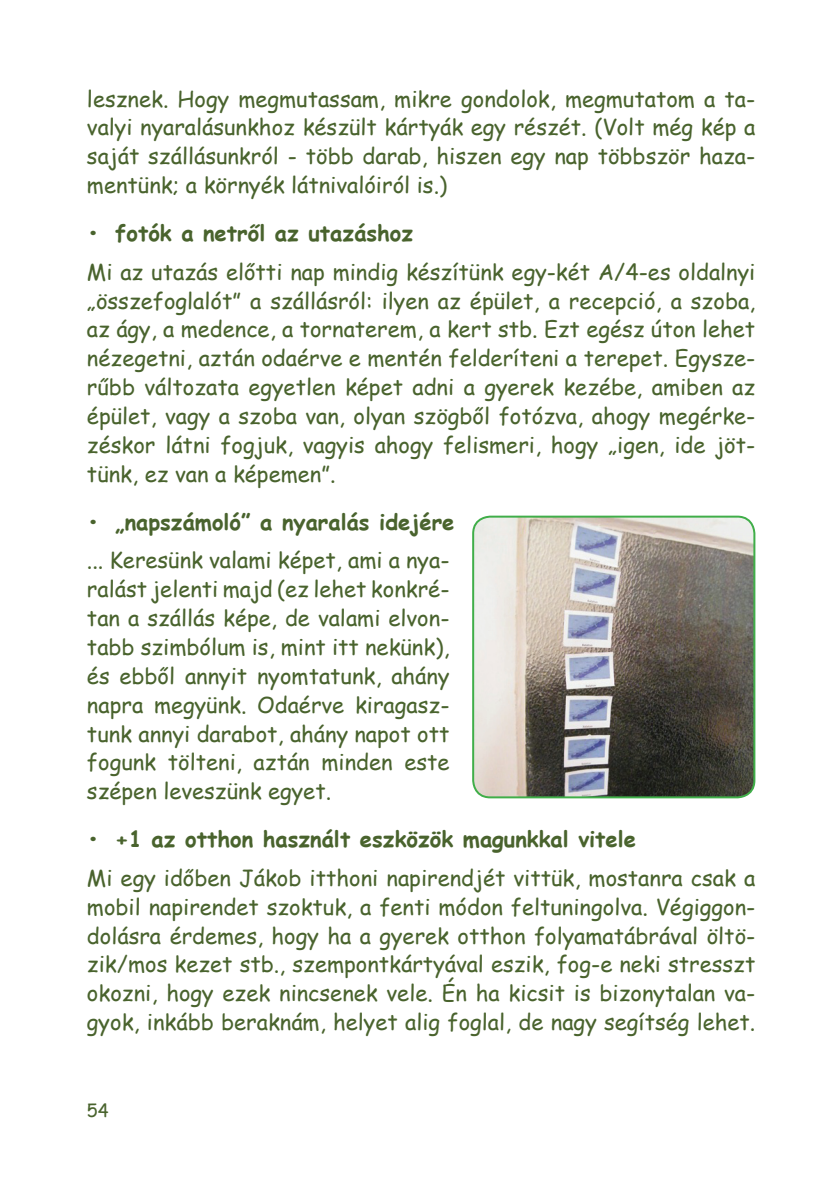
<style>
.page{position:relative;width:840px;height:1191px;background:#fff}
.page>*{position:absolute;margin:0;border:0;box-sizing:border-box;transform-origin:0 0}
.t1{font:22px/28.8px "Comic Sans MS";color:#49632d;text-align:justify}
.t2{font:700 22px "Comic Sans MS";color:#49632d}
.t3{font:18px "Comic Sans MS";color:#49632d}
</style>
<div class="page">
<img style="left:475px;top:518px;width:279px;height:279px">
<div style="left:472px;top:515px;width:283px;height:283px;border:2px solid #40ae49;border-radius:17px"></div>
<p class="t1" style="left:87px;top:83px;width:669px">lesznek. Hogy megmutassam, mikre gondolok, megmutatom a ta&shy;valyi nyaralásunkhoz készült kártyák egy részét. (Volt még kép a saját szállásunkról - több darab, hiszen egy nap többször haza&shy;mentünk; a környék látnivalóiról is.)</p>
<p class="t2" style="left:87px;top:217px;width:328px">• fotók a netről az utazáshoz</p>
<p class="t1" style="left:87px;top:257px;width:669px">Mi az utazás előtti nap mindig készítünk egy-két A/4-es oldalnyi „összefoglalót” a szállásról: ilyen az épület, a recepció, a szoba, az ágy, a medence, a tornaterem, a kert stb. Ezt egész úton lehet nézegetni, aztán odaérve e mentén felderíteni a terepet. Egysze&shy;rűbb változata egyetlen képet adni a gyerek kezébe, amiben az épület, vagy a szoba van, olyan szögből fotózva, ahogy megérke&shy;zéskor látni fogjuk, vagyis ahogy felismeri, hogy „igen, ide jöt&shy;tünk, ez van a képemen”.</p>
<p class="t2" style="left:87px;top:505px;width:369px">• „napszámoló” a nyaralás idejére</p>
<p class="t1" style="left:87px;top:545px;width:364px">... Keresünk valami képet, ami a nya&shy;ralást jelenti majd (ez lehet konkré&shy;tan a szállás képe, de valami elvon&shy;tabb szimbólum is, mint itt nekünk), és ebből annyit nyomtatunk, ahány napra megyünk. Odaérve kiragasz&shy;tunk annyi darabot, ahány napot ott fogunk tölteni, aztán minden este szépen leveszünk egyet.</p>
<p class="t2" style="left:87px;top:823px;width:550px">• +1 az otthon használt eszközök magunkkal vitele</p>
<p class="t1" style="left:87px;top:862px;width:669px">Mi egy időben Jákob itthoni napirendjét vittük, mostanra csak a mobil napirendet szoktuk, a fenti módon feltuningolva. Végiggon&shy;dolásra érdemes, hogy ha a gyerek otthon folyamatábrával öltö&shy;zik/mos kezet stb., szempontkártyával eszik, fog-e neki stresszt okozni, hogy ezek nincsenek vele. Én ha kicsit is bizonytalan va&shy;gyok, inkább beraknám, helyet alig foglal, de nagy segítség lehet.</p>
<p class="t3" style="left:87px;top:1097px;width:23px">54</p>
</div>
